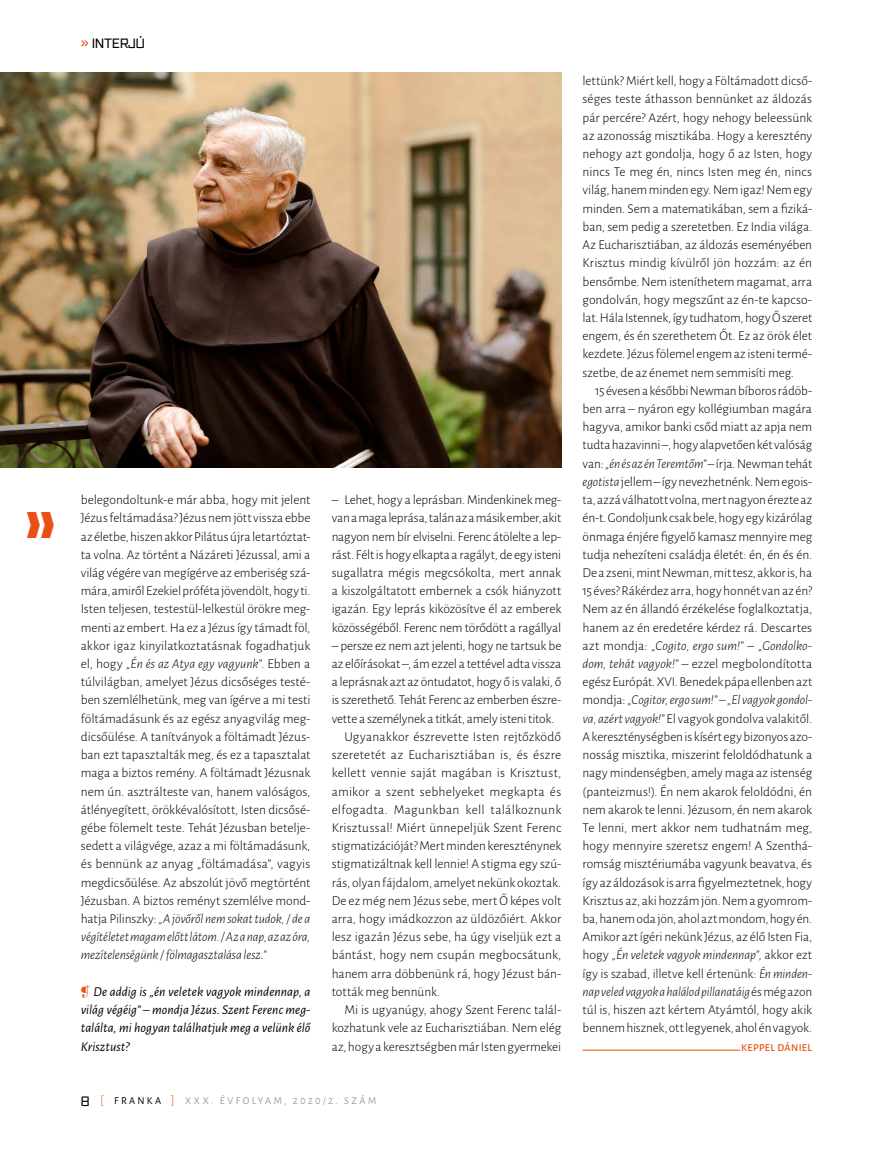
<style>
.page{position:relative;width:893px;height:1149px;background:#fff}
.page>*{position:absolute;margin:0;border:0;box-sizing:border-box;transform-origin:0 0}
.t1{font:300 13.5px/18.1px "Alegreya Sans";color:#000;text-align:justify}
.t2{font:italic 13.5px/18.1px "Alegreya Sans";letter-spacing:.005em;color:#000;text-align:justify}
.t3{font:300 13.5px "Alegreya Sans";letter-spacing:.02em;color:#000}
.t4{font:13.5px "Ironstrike";color:#000}
.t5{font:10.5px "Alegreya Sans";letter-spacing:.215em;color:#9c9e9f}
.t6{font:500 10.5px "Alegreya Sans";letter-spacing:.035em;color:#e85113}
.s1{color:#e85113}
.s2{font-style:italic}
.s3{font-family:"Ironstrike";font-size:13.5px;color:#000}
.s4{font-weight:300;font-size:13.5px;color:#e85113}
.s5{color:#000}
</style>
<div class="page">
<hr style="left:583px;top:1049px;width:229px;height:1px;background:#e85113">
<div style="left:740px;top:1040px;width:72px;height:12px;background:#fff"></div>
<img style="left:0;top:72px;width:561px;height:395px">
<p class="t4" style="left:81px;top:35px;width:66px"><span class="s1">»</span> INTERJÚ</p>
<p class="t1" style="left:81px;top:490px;width:231px">belegondoltunk-e már abba, hogy mit jelent Jézus feltámadása? Jézus nem jött vissza ebbe az életbe, hiszen akkor Pilátus újra letartóztat&shy;ta volna. Az történt a Názáreti Jézussal, ami a világ végére van megígérve az emberiség szá&shy;mára, amiről Ezekiel próféta jövendölt, hogy ti.<br>Isten teljesen, testestül-lelkestül örökre meg&shy;menti az embert. Ha ez a Jézus így támadt föl, akkor igaz kinyilatkoztatásnak fogadhatjuk el, hogy <span class="s2">„Én és az Atya egy vagyunk”.</span> Ebben a túlvilágban, amelyet Jézus dicsőséges testé&shy;ben szemlélhetünk, meg van ígérve a mi testi föltámadásunk és az egész anyagvilág meg&shy;dicsőülése. A tanítványok a föltámadt Jézus&shy;ban ezt tapasztalták meg, és ez a tapasztalat maga a biztos remény. A föltámadt Jézusnak nem ún. asztrálteste van, hanem valóságos, átlényegített, örökkévalósított, Isten dicsősé&shy;gébe fölemelt teste. Tehát Jézusban betelje&shy;sedett a világvége, azaz a mi föltámadásunk, és bennünk az anyag „föltámadása”, vagyis megdicsőülése. Az abszolút jövő megtörtént Jézusban. A biztos reményt szemlélve mond&shy;hatja Pilinszky: <span class="s2">„A jövőről nem sokat tudok, / de a végítéletet magam előtt látom. / Az a nap, az az óra, mezítelenségünk / fölmagasztalása lesz.”</span></p>
<p class="t2" style="left:81px;top:981px;width:231px"><span class="s1">❡</span> De addig is „én veletek vagyok mindennap, a világ végéig” – mondja Jézus. Szent Ferenc meg&shy;találta, mi hogyan találhatjuk meg a velünk élő Krisztust?</p>
<p class="t1" style="left:332px;top:490px;width:231px">– Lehet, hogy a leprásban. Mindenkinek meg&shy;van a maga leprása, talán az a másik ember, akit nagyon nem bír elviselni. Ferenc átölelte a lep&shy;rást. Félt is hogy elkapta a ragályt, de egy isteni sugallatra mégis megcsókolta, mert annak a kiszolgáltatott embernek a csók hiányzott igazán. Egy leprás kiközösítve él az emberek közösségéből. Ferenc nem törődött a ragállyal</p>
<p class="t1" style="left:332px;top:635px;width:231px">– persze ez nem azt jelenti, hogy ne tartsuk be</p>
<p class="t1" style="left:332px;top:654px;width:231px">az előírásokat –, ám ezzel a tettével adta vissza</p>
<p class="t1" style="left:332px;top:672px;width:231px">a leprásnak azt az öntudatot, hogy ő is valaki, ő</p>
<p class="t1" style="left:332px;top:690px;width:231px">is szerethető. Tehát Ferenc az emberben észre-</p>
<p class="t1" style="left:332px;top:708px;width:224px">vette a személynek a titkát, amely isteni titok.</p>
<p class="t1" style="left:344px;top:726px;width:218px">Ugyanakkor észrevette Isten rejtőzködő</p>
<p class="t3" style="left:332px;top:745px;width:231px">szeretetét az Eucharisztiában is, és észre</p>
<p class="t1" style="left:332px;top:763px;width:231px">kellett vennie saját magában is Krisztust,</p>
<p class="t1" style="left:332px;top:781px;width:231px">amikor a szent sebhelyeket megkapta és</p>
<p class="t3" style="left:332px;top:800px;width:231px">elfogadta. Magunkban kell találkoznunk</p>
<p class="t1" style="left:332px;top:817px;width:231px">Krisztussal! Miért ünnepeljük Szent Ferenc</p>
<p class="t1" style="left:332px;top:836px;width:231px">stigmatizációját? Mert minden kereszténynek</p>
<p class="t1" style="left:332px;top:854px;width:231px">stigmatizáltnak kell lennie! A stigma egy szú-</p>
<p class="t1" style="left:332px;top:872px;width:231px">rás, olyan fájdalom, amelyet nekünk okoztak.</p>
<p class="t1" style="left:332px;top:890px;width:231px">De ez még nem Jézus sebe, mert Ő képes volt</p>
<p class="t1" style="left:332px;top:908px;width:231px">arra, hogy imádkozzon az üldözőiért. Akkor</p>
<p class="t1" style="left:332px;top:927px;width:231px">lesz igazán Jézus sebe, ha úgy viseljük ezt a</p>
<p class="t1" style="left:332px;top:945px;width:231px">bántást, hogy nem csupán megbocsátunk,</p>
<p class="t1" style="left:332px;top:963px;width:231px">hanem arra döbbenünk rá, hogy Jézust bán-</p>
<p class="t1" style="left:332px;top:981px;width:110px">tották meg bennünk.</p>
<p class="t1" style="left:344px;top:999px;width:218px">Mi is ugyanúgy, ahogy Szent Ferenc talál-</p>
<p class="t1" style="left:332px;top:1018px;width:231px">kozhatunk vele az Eucharisztiában. Nem elég</p>
<p class="t1" style="left:332px;top:1036px;width:231px">az, hogy a keresztségben már Isten gyermekei</p>
<p class="t5" style="left:81px;top:1093px;width:148px"><span class="s3">8</span> <span class="s4">[</span> <span class="s5">FRANKA</span> <span class="s4">]</span> XXX. ÉVFOLYAM</p>
<p class="t5" style="left:284px;top:1093px;width:69px">, 2020/2. SZÁM</p>
<p class="t1" style="left:583px;top:71px;width:231px">lettünk? Miért kell, hogy a Föltámadott dicső&shy;séges teste áthasson bennünket az áldozás pár percére? Azért, hogy nehogy beleessünk az azonosság misztikába. Hogy a keresztény nehogy azt gondolja, hogy ő az Isten, hogy nincs Te meg én, nincs Isten meg én, nincs világ, hanem minden egy. Nem igaz! Nem egy minden. Sem a matematikában, sem a fiziká&shy;ban, sem pedig a szeretetben. Ez India világa.<br>Az Eucharisztiában, az áldozás eseményében Krisztus mindig kívülről jön hozzám: az én bensőmbe. Nem isteníthetem magamat, arra gondolván, hogy megszűnt az én-te kapcso&shy;lat. Hála Istennek, így tudhatom, hogy Ő szeret engem, és én szerethetem Őt. Ez az örök élet kezdete. Jézus fölemel engem az isteni termé&shy;szetbe, de az énemet nem semmisíti meg.</p>
<p class="t1" style="left:583px;top:381px;width:231px;text-indent:13px">15 évesen a későbbi Newman bíboros rádöb&shy;ben arra – nyáron egy kollégiumban magára hagyva, amikor banki csőd miatt az apja nem tudta hazavinni –, hogy alapvetően két valóság van: <span class="s2">„én és az én Teremtőm”</span> – írja. Newman tehát <span class="s2">egotista</span> jellem – így nevezhetnénk. Nem egois&shy;ta, azzá válhatott volna, mert nagyon érezte az én-t. Gondoljunk csak bele, hogy egy kizárólag önmaga énjére figyelő kamasz mennyire meg tudja nehezíteni családja életét: én, én és én.<br>De a zseni, mint Newman, mit tesz, akkor is, ha 15 éves? Rákérdez arra, hogy honnét van az én?<br>Nem az én állandó érzékelése foglalkoztatja, hanem az én eredetére kérdez rá. Descartes azt mondja: <span class="s2">„Cogito, ergo sum!”</span> – <span class="s2">„Gondolko&shy;dom, tehát vagyok!”</span> – ezzel megbolondította egész Európát. XVI. Benedek pápa ellenben azt mondja: <span class="s2">„Cogitor, ergo sum!” – „El vagyok gondol&shy;va, azért vagyok!”</span> El vagyok gondolva valakitől.<br>A kereszténységben is kísért egy bizonyos azo&shy;nosság misztika, miszerint feloldódhatunk a nagy mindenségben, amely maga az istenség (panteizmus!). Én nem akarok feloldódni, én nem akarok te lenni. Jézusom, én nem akarok Te lenni, mert akkor nem tudhatnám meg, hogy mennyire szeretsz engem! A Szenthá&shy;romság misztériumába vagyunk beavatva, és így az áldozások is arra figyelmeztetnek, hogy Krisztus az, aki hozzám jön. Nem a gyomrom&shy;ba, hanem oda jön, ahol azt mondom, hogy én.<br>Amikor azt ígéri nekünk Jézus, az élő Isten Fia, hogy <span class="s2">„Én veletek vagyok mindennap”</span>, akkor ezt így is szabad, illetve kell értenünk: <span class="s2">Én minden&shy;nap veled vagyok a halálod pillanatáig</span> és még azon túl is, hiszen azt kértem Atyámtól, hogy akik bennem hisznek, ott legyenek, ahol én vagyok.</p>
<p class="t6" style="left:741px;top:1039px;width:72px">KEPPEL DÁNIEL</p>
</div>
